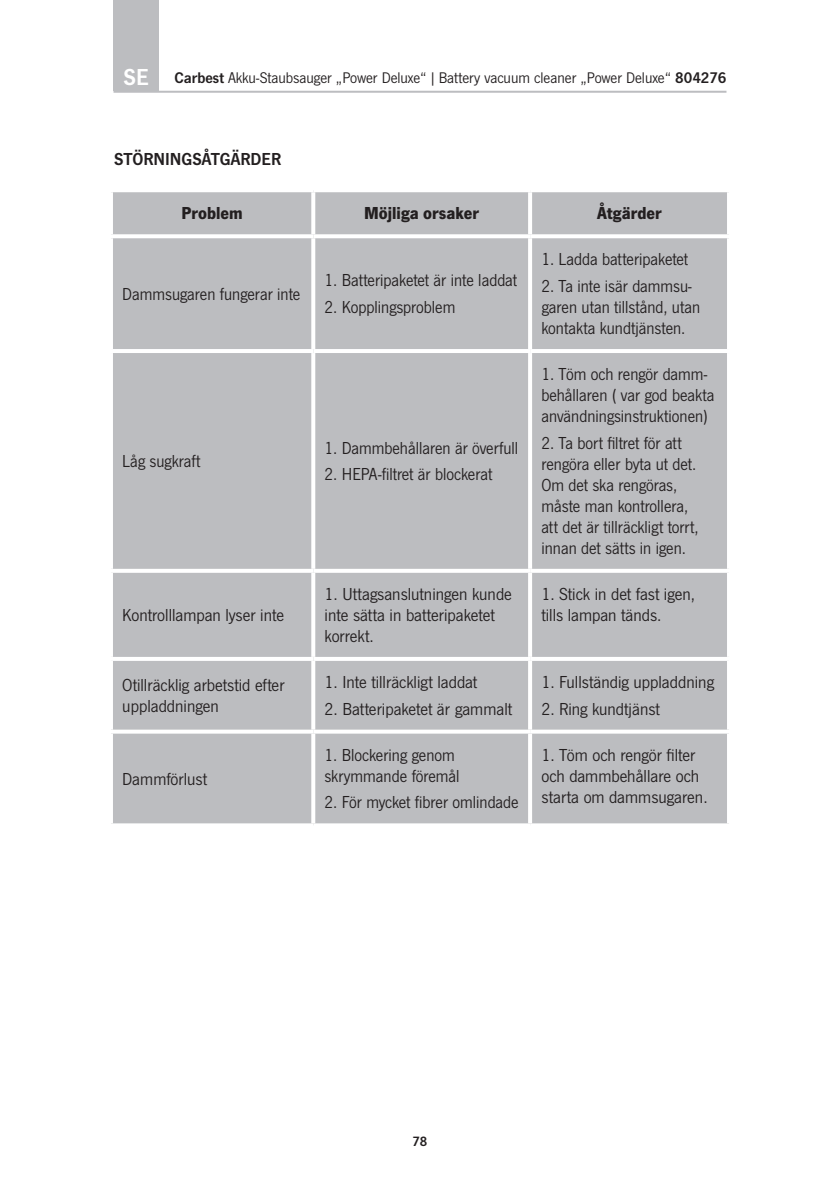
<style>
.page{position:relative;width:840px;height:1191px;background:#fff}
.page>*{position:absolute;margin:0;border:0;box-sizing:border-box;transform-origin:0 0}
.Länderkennung{font:24px "News Got Dem";color:#fff}
._2020_Fließtext_9_10_5_Regular_abstand_1m{font:18px/21px "News Got";color:#231f20}
._2020_Fließtext_9_10_5_Regular_abstand_1m-2{font:700 18px "News Got";color:#231f20}
.HEAD_Versalien_Abstand{font:18px "News Got Dem";color:#231f20}
.t1{font:16px "News Got";color:#231f20}
.t2{font:14px "News Got Dem";color:#231f20}
.s1{font-family:"News Got Dem"}
</style>
<div class="page">
<hr style="left:113px;top:91px;width:613px;height:2px;background:#bcbdc0">
<div style="left:113px;top:0;width:46px;height:91px;background:#bcbdc0"></div>
<div style="left:113px;top:192px;width:613px;height:631px;background:#bcbdc0"></div>
<svg style="left:311px;top:192px;width:4px;height:42px"></svg>
<hr style="left:528px;top:192px;width:4px;height:42px;background:#fff">
<svg style="left:726px;top:192px;width:3px;height:42px"></svg>
<svg style="left:111px;top:234px;width:202px;height:4px"></svg>
<svg style="left:313px;top:234px;width:217px;height:4px"></svg>
<svg style="left:311px;top:238px;width:4px;height:111px"></svg>
<svg style="left:530px;top:234px;width:199px;height:4px"></svg>
<hr style="left:528px;top:238px;width:4px;height:111px;background:#fff">
<svg style="left:726px;top:238px;width:3px;height:111px"></svg>
<hr style="left:109px;top:349px;width:204px;height:4px;background:#fff">
<hr style="left:313px;top:349px;width:217px;height:4px;background:#fff">
<svg style="left:311px;top:353px;width:4px;height:216px"></svg>
<hr style="left:530px;top:349px;width:200px;height:4px;background:#fff">
<hr style="left:528px;top:353px;width:4px;height:216px;background:#fff">
<svg style="left:726px;top:353px;width:2px;height:216px"></svg>
<hr style="left:109px;top:569px;width:204px;height:4px;background:#fff">
<hr style="left:313px;top:569px;width:217px;height:4px;background:#fff">
<svg style="left:311px;top:573px;width:4px;height:84px"></svg>
<hr style="left:530px;top:569px;width:200px;height:4px;background:#fff">
<hr style="left:528px;top:573px;width:4px;height:84px;background:#fff">
<svg style="left:726px;top:573px;width:1px;height:84px"></svg>
<hr style="left:109px;top:657px;width:204px;height:4px;background:#fff">
<hr style="left:313px;top:657px;width:217px;height:4px;background:#fff">
<svg style="left:311px;top:661px;width:4px;height:68px"></svg>
<hr style="left:530px;top:657px;width:200px;height:4px;background:#fff">
<hr style="left:528px;top:661px;width:4px;height:68px;background:#fff">
<svg style="left:726px;top:661px;width:1px;height:68px"></svg>
<svg style="left:111px;top:729px;width:202px;height:4px"></svg>
<svg style="left:313px;top:729px;width:217px;height:4px"></svg>
<svg style="left:311px;top:733px;width:4px;height:90px"></svg>
<svg style="left:530px;top:729px;width:199px;height:4px"></svg>
<hr style="left:528px;top:733px;width:4px;height:90px;background:#fff">
<svg style="left:726px;top:733px;width:3px;height:90px"></svg>
<svg style="left:111px;top:823px;width:202px;height:1px"></svg>
<svg style="left:313px;top:823px;width:217px;height:2px"></svg>
<svg style="left:530px;top:823px;width:199px;height:1px"></svg>
<p class="Länderkennung" style="left:123px;top:63px;width:27px">SE</p>
<p class="t1" style="left:174px;top:69px;width:553px"><span class="s1">Carbest</span> Akku-Staubsauger „Power Deluxe“ |Battery vacuum cleaner „Power Deluxe“ <span class="s1">804276</span></p>
<p class="HEAD_Versalien_Abstand" style="left:114px;top:149px;width:169px">STÖRNINGSÅTGÄRDER</p>
<p class="_2020_Fließtext_9_10_5_Regular_abstand_1m-2" style="left:181px;top:203px;width:63px">Problem</p>
<p class="_2020_Fließtext_9_10_5_Regular_abstand_1m-2" style="left:364px;top:203px;width:117px">Möjliga orsaker</p>
<p class="_2020_Fließtext_9_10_5_Regular_abstand_1m-2" style="left:597px;top:203px;width:66px">Åtgärder</p>
<p class="_2020_Fließtext_9_10_5_Regular_abstand_1m" style="left:122px;top:283px;width:179px">Dammsugaren fungerar inte</p>
<p class="_2020_Fließtext_9_10_5_Regular_abstand_1m" style="left:122px;top:451px;width:80px">Låg sugkraft</p>
<p class="_2020_Fließtext_9_10_5_Regular_abstand_1m" style="left:122px;top:604px;width:163px">Kontrolllampan lyser inte</p>
<p class="_2020_Fließtext_9_10_5_Regular_abstand_1m" style="left:324px;top:270px;width:194px">1. Batteripaketet är inte laddat</p>
<p class="_2020_Fließtext_9_10_5_Regular_abstand_1m" style="left:324px;top:297px;width:132px">2. Kopplingsproblem</p>
<p class="_2020_Fließtext_9_10_5_Regular_abstand_1m" style="left:324px;top:437px;width:195px">1. Dammbehållaren är överfull</p>
<p class="_2020_Fließtext_9_10_5_Regular_abstand_1m" style="left:324px;top:464px;width:169px">2. HEPA-filtret är blockerat</p>
<p class="_2020_Fließtext_9_10_5_Regular_abstand_1m" style="left:541px;top:249px;width:148px">1. Ladda batteripaketet</p>
<p class="_2020_Fließtext_9_10_5_Regular_abstand_1m" style="left:541px;top:276px;width:160px">2. Ta inte isär dammsu&shy;garen utan tillstånd, utan kontakta kundtjänsten.</p>
<p class="_2020_Fließtext_9_10_5_Regular_abstand_1m" style="left:541px;top:364px;width:175px">1. Töm och rengör damm&shy;behållaren ( var god beakta användningsinstruktionen)</p>
<p class="_2020_Fließtext_9_10_5_Regular_abstand_1m" style="left:541px;top:432px;width:158px">2. Ta bort filtret för att rengöra eller byta ut det.<br>Om det ska rengöras, måste man kontrollera, att det är tillräckligt torrt, innan det sätts in igen.</p>
<p class="_2020_Fließtext_9_10_5_Regular_abstand_1m" style="left:324px;top:583px;width:189px">1. Uttagsanslutningen kunde inte sätta in batteripaketet korrekt.</p>
<p class="_2020_Fließtext_9_10_5_Regular_abstand_1m" style="left:541px;top:583px;width:155px">1. Stick in det fast igen, tills lampan tänds.</p>
<p class="_2020_Fließtext_9_10_5_Regular_abstand_1m" style="left:122px;top:674px;width:164px">Otillräcklig arbetstid efter uppladdningen</p>
<p class="_2020_Fließtext_9_10_5_Regular_abstand_1m" style="left:324px;top:672px;width:154px">1. Inte tillräckligt laddat</p>
<p class="_2020_Fließtext_9_10_5_Regular_abstand_1m" style="left:324px;top:698px;width:189px">2. Batteripaketet är gammalt</p>
<p class="_2020_Fließtext_9_10_5_Regular_abstand_1m" style="left:122px;top:768px;width:86px">Dammförlust</p>
<p class="_2020_Fließtext_9_10_5_Regular_abstand_1m" style="left:324px;top:744px;width:136px">1. Blockering genom skrymmande föremål</p>
<p class="_2020_Fließtext_9_10_5_Regular_abstand_1m" style="left:324px;top:792px;width:195px">2. För mycket fibrer omlindade</p>
<p class="_2020_Fließtext_9_10_5_Regular_abstand_1m" style="left:541px;top:672px;width:174px">1. Fullständig uppladdning</p>
<p class="_2020_Fließtext_9_10_5_Regular_abstand_1m" style="left:541px;top:698px;width:120px">2. Ring kundtjänst</p>
<p class="_2020_Fließtext_9_10_5_Regular_abstand_1m" style="left:541px;top:744px;width:168px">1. Töm och rengör filter och dammbehållare och starta om dammsugaren.</p>
<p class="t2" style="left:412px;top:1133px;width:16px">78</p>
</div>
